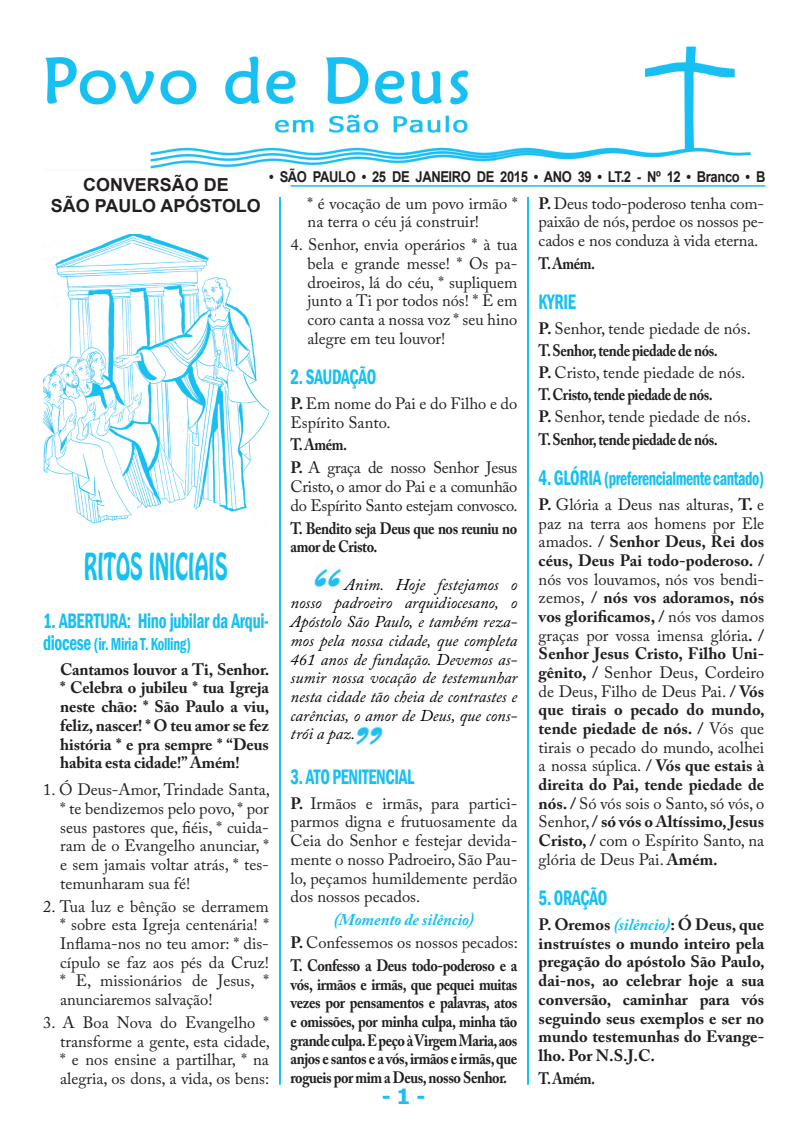
<style>
.page{position:relative;width:808px;height:1127px;background:#fff}
.page>*{position:absolute;margin:0;border:0;box-sizing:border-box;transform-origin:0 0}
.capítulo{font:32.85px "Hobo Std";color:#15c0f2;scale:.6 1}
.Titulo{font:600 condensed 21.45px "Franklin Gothic";letter-spacing:-.02em;color:#15c0f2;scale:.79 1}
.t1{font:700 21px "Tahoma";color:#15c0f2}
.Titulo-2{font:600 condensed 19.8px "Franklin Gothic";letter-spacing:-.03em;color:#15c0f2;scale:.79 1}
.Título_MISSA{font:700 18px "Arial";color:#231f20}
.Titulo-3{font:600 condensed 17.85px "Franklin Gothic";letter-spacing:-.02em;color:#15c0f2;scale:.79 1}
.Texto{font:16.5px/18.8px "Adobe Caslon Pro";color:#231f20;text-align:justify}
.Música{font:16.5px/18.8px "Adobe Caslon Pro";color:#231f20;text-align:justify}
.Todos{font:700 16.5px/18.8px "Adobe Caslon Pro";letter-spacing:-.03em;color:#231f20;scale:.87 1}
.Comentários{font:italic 16.5px/18.8px "Adobe Caslon Pro";color:#000;text-align:justify}
.Texto-2{font:700 16.5px/18.8px "Adobe Caslon Pro";color:#231f20;text-align:justify}
.Refrão{font:700 16.5px/18.8px "Adobe Caslon Pro";letter-spacing:-.01em;color:#231f20;text-align:justify}
.Texto-3{font:italic 700 16.5px "Adobe Caslon Pro";color:#15c0f2}
.Data_da_Celebração{font:700 15px "Arial";letter-spacing:-.03em;color:#231f20;scale:.87 1}
.s1{font-weight:700}
.s2{font-size:21.45px}
.s3{font-style:italic;color:#15c0f2}
</style>
<div class="page">
<hr style="left:279px;top:43px;width:2px;height:1041px;background:#15c0f2">
<hr style="left:527px;top:43px;width:2px;height:1041px;background:#15c0f2">
<img style="left:314px;top:568px;width:28px;height:20px">
<img style="left:355px;top:726px;width:28px;height:19px">
<div style="left:268px;top:163px;width:281px;height:33px;background:#fff"></div>
<img style="left:45px;top:43px;width:707px;height:126px">
<hr style="left:291px;top:185px;width:474px;height:2px;background:#15c0f2">
<img style="left:43px;top:234px;width:227px;height:290px">
<p class="Data_da_Celebração" style="left:269px;top:166px;width:572px">• SÃO PAULO • 25 DE JANEIRO DE 2015 • ANO 39 • LT.2 - Nº 12 • Branco • B</p>
<p class="Título_MISSA" style="left:83px;top:173px;width:147px">CONVERSÃO DE</p>
<p class="Título_MISSA" style="left:51px;top:194px;width:211px">SÃO PAULO APÓSTOLO</p>
<p class="Texto" style="left:539px;top:193px;width:227px"><span class="s1">P.</span> Deus todo-poderoso tenha com&shy;paixão de nós, perdoe os nossos pe&shy;cados e nos conduza à vida eterna.</p>
<p class="Todos" style="left:539px;top:254px;width:67px">T. Amém.</p>
<p class="Titulo" style="left:539px;top:288px;width:49px">KYRIE</p>
<p class="Texto" style="left:539px;top:319px;width:214px"><span class="s1">P.</span> Senhor, tende piedade de nós.</p>
<p class="Todos" style="left:539px;top:341px;width:207px">T. Senhor, tende piedade de nós.</p>
<p class="Texto" style="left:539px;top:363px;width:208px"><span class="s1">P.</span> Cristo, tende piedade de nós.</p>
<p class="Todos" style="left:539px;top:385px;width:202px">T. Cristo, tende piedade de nós.</p>
<p class="Texto" style="left:539px;top:407px;width:214px"><span class="s1">P.</span> Senhor, tende piedade de nós.</p>
<p class="Todos" style="left:539px;top:429px;width:207px">T. Senhor, tende piedade de nós.</p>
<p class="Titulo-2" style="left:539px;top:465px;width:287px"><span class="s2">4. GLÓRIA</span> (preferencialmente cantado)</p>
<p class="Texto" style="left:539px;top:495px;width:228px"><span class="s1">P.</span> Glória a Deus nas alturas, <span class="s1">T.</span> e paz na terra aos homens por Ele amados. <span class="s1">/ Senhor Deus, Rei dos céus, Deus Pai todo-poderoso. / </span>nós vos louvamos, nós vos bendi&shy;zemos, <span class="s1">/ nós vos adoramos, nós vos glorificamos, /</span> nós vos damos graças por vossa imensa glória<span class="s1">. / Senhor Jesus Cristo, Filho Uni&shy;gênito, /</span> Senhor Deus, Cordeiro de Deus, Filho de Deus Pai. <span class="s1">/ Vós que tirais o pecado do mundo, tende piedade de nós. /</span> Vós que tirais o pecado do mundo, acolhei a nossa súplica. <span class="s1">/ Vós que estais à direita do Pai, tende piedade de nós. /</span> Só vós sois o Santo, só vós, o Senhor, <span class="s1">/ só vós o Altíssimo, Jesus Cristo, /</span> com o Espírito Santo, na glória de Deus Pai. <span class="s1">Amém.</span></p>
<p class="Titulo" style="left:539px;top:883px;width:88px">5. ORAÇÃO</p>
<p class="Texto-2" style="left:539px;top:915px;width:228px">P. Oremos <span class="s3">(silêncio)</span>: Ó Deus, que instruístes o mundo inteiro pela pregação do apóstolo São Paulo, dai-nos, ao celebrar hoje a sua conversão, caminhar para vós seguindo seus exemplos e ser no mundo testemunhas do Evange&shy;lho. Por N.S.J.C.</p>
<p class="Todos" style="left:539px;top:1069px;width:67px">T. Amém.</p>
<p class="Música" style="left:308px;top:193px;width:211px">* é vocação de um povo irmão * na terra o céu já construir!</p>
<p class="Música" style="left:308px;top:235px;width:211px;text-indent:-17px">4. Senhor, envia operários * à tua bela e grande messe! * Os pa&shy;droeiros, lá do céu, * supliquem junto a Ti por todos nós! * E em coro canta a nossa voz * seu hino alegre em teu louvor!</p>
<p class="Titulo" style="left:291px;top:362px;width:110px">2. SAUDAÇÃO</p>
<p class="Texto" style="left:291px;top:394px;width:228px"><span class="s1">P.</span> Em nome do Pai e do Filho e do<br>Espírito Santo.</p>
<p class="Todos" style="left:291px;top:435px;width:67px">T. Amém.</p>
<p class="Texto" style="left:291px;top:458px;width:228px"><span class="s1">P.</span> A graça de nosso Senhor Jesus Cristo, o amor do Pai e a comunhão do Espírito Santo estejam convosco.</p>
<p class="Todos" style="left:291px;top:519px;width:262px">T. Bendito seja Deus que nos reuniu no amor de Cristo.</p>
<p class="Comentários" style="left:291px;top:575px;width:228px;text-indent:54px">Anim. Hoje festejamos o nosso padroeiro arquidiocesano, o Apóstolo São Paulo, e também reza&shy;mos pela nossa cidade, que completa 461 anos de fundação. Devemos as&shy;sumir nossa vocação de testemunhar nesta cidade tão cheia de contrastes e carências, o amor de Deus, que cons&shy;trói a paz.</p>
<p class="Titulo" style="left:291px;top:762px;width:158px">3. ATO PENITENCIAL</p>
<p class="Texto" style="left:291px;top:794px;width:228px"><span class="s1">P.</span> Irmãos e irmãs, para partici&shy;parmos digna e frutuosamente da Ceia do Senhor e festejar devida&shy;mente o nosso Padroeiro, São Pau&shy;lo, peçamos humildemente perdão dos nossos pecados.</p>
<p class="Texto-3" style="left:334px;top:910px;width:142px">(Momento de silêncio)</p>
<p class="Texto" style="left:291px;top:933px;width:229px"><span class="s1">P.</span> Confessemos os nossos pecados:</p>
<p class="Todos" style="left:291px;top:956px;width:262px;text-align:justify">T. Confesso a Deus todo-poderoso e a vós, irmãos e irmãs, que pequei muitas vezes por pensamentos e palavras, atos e omissões, por minha culpa, minha tão grande culpa. E peço à Virgem Maria, aos anjos e santos e a vós, irmãos e irmãs, que rogueis por mim a Deus, nosso Senhor.</p>
<p class="capítulo" style="left:84px;top:544px;width:241px">RITOS INICIAIS</p>
<p class="Titulo" style="left:43px;top:607px;width:287px">1. ABERTURA: Hino jubilar da Arqui-</p>
<p class="Titulo-3" style="left:43px;top:632px;width:189px"><span class="s2">diocese</span> (ir. Miria T. Kolling)</p>
<p class="Refrão" style="left:60px;top:660px;width:211px">Cantamos louvor a Ti, Senhor. * Celebra o jubileu * tua Igreja neste chão: * São Paulo a viu, feliz, nascer! * O teu amor se fez história * e pra sempre * “Deus habita esta cidade!” Amém!</p>
<p class="Música" style="left:60px;top:780px;width:211px;text-indent:-17px">1. Ó Deus-Amor, Trindade Santa, * te bendizemos pelo povo, * por seus pastores que, fiéis, * cuida&shy;ram de o Evangelho anunciar, * e sem jamais voltar atrás, * tes&shy;temunharam sua fé!</p>
<p class="Música" style="left:60px;top:897px;width:210px;text-indent:-17px">2. Tua luz e bênção se derramem * sobre esta Igreja centenária! * Inflama-nos no teu amor: * dis&shy;cípulo se faz aos pés da Cruz! * E, missionários de Jesus, * anunciaremos salvação!</p>
<p class="Música" style="left:60px;top:1013px;width:211px;text-indent:-17px">3. A Boa Nova do Evangelho * transforme a gente, esta cidade, * e nos ensine a partilhar, * na alegria, os dons, a vida, os bens:</p>
<p class="t1" style="left:382px;top:1081px;width:45px">- 1 -</p>
</div>
